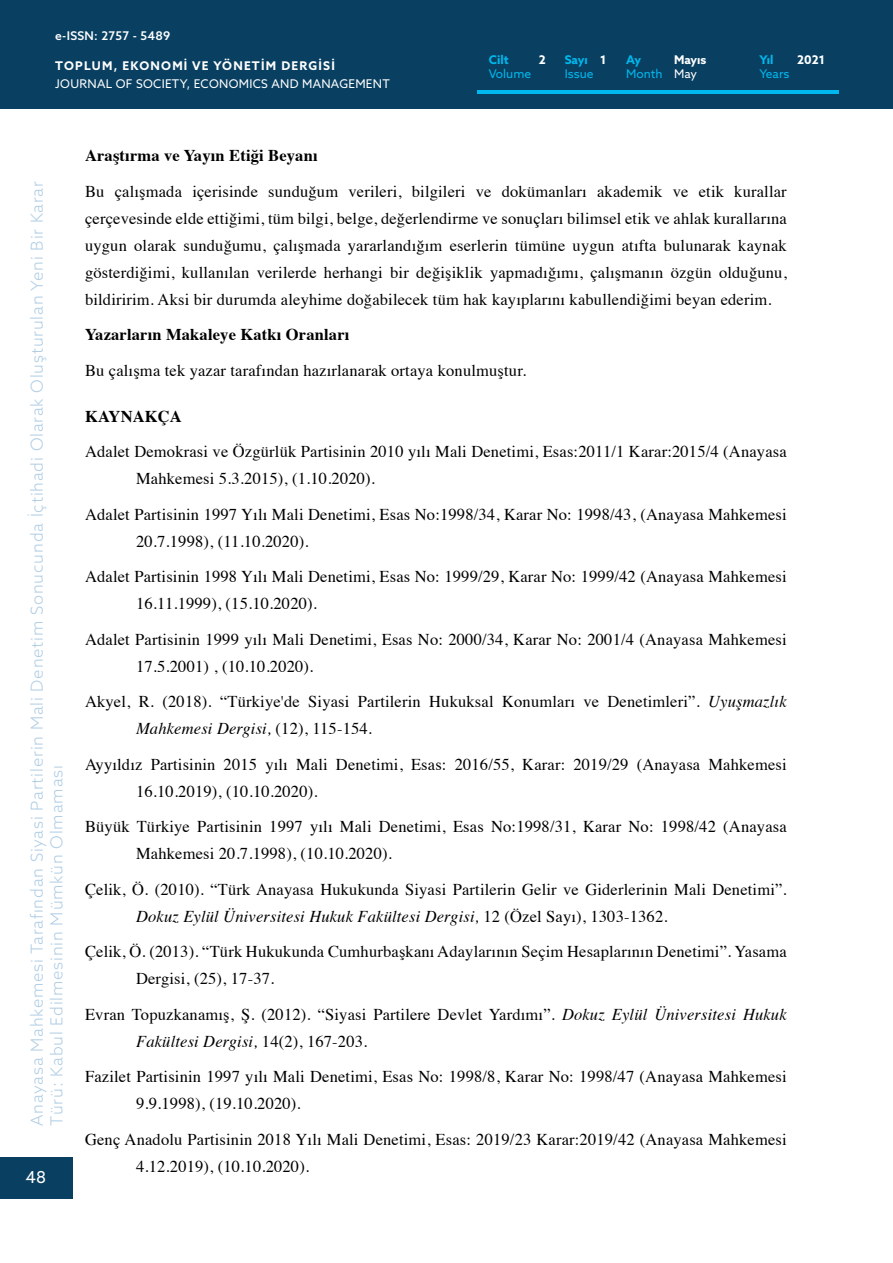
<style>
.page{position:relative;width:893px;height:1263px;background:#fff}
.page>*{position:absolute;margin:0;border:0;box-sizing:border-box;transform-origin:0 0}
.t1{font:16.5px/27px "Times";letter-spacing:.01em;color:#000}
.t2{font:300 16.5px/19.8px "Azo Sans";letter-spacing:.05em;color:#afcde4}
.t3{font:700 16.5px "Times";letter-spacing:.01em;color:#000}
.t4{font:16.5px "Azo Sans";color:#fff}
.t5{font:12px "Azo Sans";letter-spacing:.025em;color:#fff}
.t6{font:700 12px "Azo Sans";letter-spacing:.1em;color:#fff}
.t7{font:12px "Azo Sans";color:#00b8ee}
.t8{font:500 12px "Azo Sans";letter-spacing:.025em;color:#fff}
.t9{font:700 12px "Azo Sans";color:#00b8ee}
.s1{font-style:italic}
</style>
<div class="page">
<div style="left:0;top:0;width:893px;height:108px;background:#094062"></div>
<hr style="left:478px;top:90px;width:361px;height:4px;background:#00b8ee">
<div style="left:0;top:1157px;width:72px;height:42px;background:#094062"></div>
<p class="t8" style="left:55px;top:28px;width:117px">e-ISSN: 2757 - 5489</p>
<p class="t6" style="left:55px;top:58px;width:281px">TOPLUM, EKONOMİ VE YÖNETİM DERGİSİ</p>
<p class="t5" style="left:55px;top:76px;width:336px">JOURNAL OF SOCIETY, ECONOMICS AND MANAGEMENT</p>
<p class="t9" style="left:489px;top:51px;width:21px">Cilt</p>
<p class="t7" style="left:489px;top:66px;width:44px">Volume</p>
<p class="t6" style="left:539px;top:51px;width:8px">2</p>
<p class="t6" style="left:600px;top:51px;width:8px">1</p>
<p class="t6" style="left:674px;top:51px;width:34px">Mayıs</p>
<p class="t5" style="left:674px;top:66px;width:24px">May</p>
<p class="t9" style="left:565px;top:51px;width:25px">Sayı</p>
<p class="t7" style="left:565px;top:66px;width:30px">Issue</p>
<p class="t9" style="left:626px;top:51px;width:17px">Ay</p>
<p class="t7" style="left:626px;top:66px;width:38px">Month</p>
<p class="t9" style="left:759px;top:51px;width:15px">Yıl</p>
<p class="t7" style="left:759px;top:66px;width:32px">Years</p>
<p class="t6" style="left:797px;top:51px;width:29px">2021</p>
<p class="t2" style="left:27px;top:1125px;width:946px;rotate:-90deg">Anayasa Mahkemesi Tarafından Siyasi Partilerin Mali Denetim Sonucunda İçtihadi Olarak Oluşturulan Yeni Bir Karar<br>Türü: Kabul Edilmesinin Mümkün Olmaması</p>
<p class="t4" style="left:26px;top:1167px;width:22px">48</p>
<p class="t3" style="left:85px;top:140px;width:234px">Araştırma ve Yayın Etiği Beyanı</p>
<p class="t1" style="left:85px;top:176px;width:703px;text-align:justify">Bu çalışmada içerisinde sunduğum verileri, bilgileri ve dokümanları akademik ve etik kurallar çerçevesinde elde ettiğimi, tüm bilgi, belge, değerlendirme ve sonuçları bilimsel etik ve ahlak kurallarına uygun olarak sunduğumu, çalışmada yararlandığım eserlerin tümüne uygun atıfta bulunarak kaynak gösterdiğimi, kullanılan verilerde herhangi bir değişiklik yapmadığımı, çalışmanın özgün olduğunu, bildiririm. Aksi bir durumda aleyhime doğabilecek tüm hak kayıplarını kabullendiğimi beyan ederim.</p>
<p class="t3" style="left:85px;top:319px;width:266px">Yazarların Makaleye Katkı Oranları</p>
<p class="t1" style="left:85px;top:355px;width:443px">Bu çalışma tek yazar tarafından hazırlanarak ortaya konulmuştur.</p>
<p class="t3" style="left:85px;top:400px;width:98px">KAYNAKÇA</p>
<p class="t1" style="left:136px;top:437px;width:652px;text-indent:-51px">Adalet Demokrasi ve Özgürlük Partisinin 2010 yılı Mali Denetimi, Esas:2011/1 Karar:2015/4 (Anayasa<br>Mahkemesi 5.3.2015), (1.10.2020).</p>
<p class="t1" style="left:136px;top:499px;width:652px;text-indent:-51px">Adalet Partisinin 1997 Yılı Mali Denetimi, Esas No:1998/34, Karar No: 1998/43, (Anayasa Mahkemesi<br>20.7.1998), (11.10.2020).</p>
<p class="t1" style="left:136px;top:562px;width:652px;text-indent:-51px">Adalet Partisinin 1998 Yılı Mali Denetimi, Esas No: 1999/29, Karar No: 1999/42 (Anayasa Mahkemesi<br>16.11.1999), (15.10.2020).</p>
<p class="t1" style="left:136px;top:624px;width:652px;text-indent:-51px">Adalet Partisinin 1999 yılı Mali Denetimi, Esas No: 2000/34, Karar No: 2001/4 (Anayasa Mahkemesi<br>17.5.2001) , (10.10.2020).</p>
<p class="t1" style="left:136px;top:687px;width:652px;text-indent:-51px">Akyel, R. (2018). “Türkiye'de Siyasi Partilerin Hukuksal Konumları ve Denetimleri”. <span class="s1">Uyuşmazlık<br>Mahkemesi Dergisi,</span> (12), 115-154.</p>
<p class="t1" style="left:136px;top:749px;width:652px;text-indent:-51px">Ayyıldız Partisinin 2015 yılı Mali Denetimi, Esas: 2016/55, Karar: 2019/29 (Anayasa Mahkemesi<br>16.10.2019), (10.10.2020).</p>
<p class="t1" style="left:136px;top:812px;width:652px;text-indent:-51px">Büyük Türkiye Partisinin 1997 yılı Mali Denetimi, Esas No:1998/31, Karar No: 1998/42 (Anayasa<br>Mahkemesi 20.7.1998), (10.10.2020).</p>
<p class="t1" style="left:136px;top:874px;width:652px;text-indent:-51px">Çelik, Ö. (2010). “Türk Anayasa Hukukunda Siyasi Partilerin Gelir ve Giderlerinin Mali Denetimi”.<br><span class="s1">Dokuz Eylül Üniversitesi Hukuk Fakültesi Dergisi,</span> 12 (Özel Sayı), 1303-1362.</p>
<p class="t1" style="left:136px;top:937px;width:652px;text-indent:-51px">Çelik, Ö. (2013). “Türk Hukukunda Cumhurbaşkanı Adaylarının Seçim Hesaplarının Denetimi”. Yasama<br>Dergisi, (25), 17-37.</p>
<p class="t1" style="left:136px;top:999px;width:652px;text-indent:-51px">Evran Topuzkanamış, Ş. (2012). “Siyasi Partilere Devlet Yardımı”. <span class="s1">Dokuz Eylül Üniversitesi Hukuk<br>Fakültesi Dergisi,</span> 14(2), 167-203.</p>
<p class="t1" style="left:136px;top:1062px;width:652px;text-indent:-51px">Fazilet Partisinin 1997 yılı Mali Denetimi, Esas No: 1998/8, Karar No: 1998/47 (Anayasa Mahkemesi<br>9.9.1998), (19.10.2020).</p>
<p class="t1" style="left:136px;top:1124px;width:652px;text-indent:-51px">Genç Anadolu Partisinin 2018 Yılı Mali Denetimi, Esas: 2019/23 Karar:2019/42 (Anayasa Mahkemesi<br>4.12.2019), (10.10.2020).</p>
</div>
